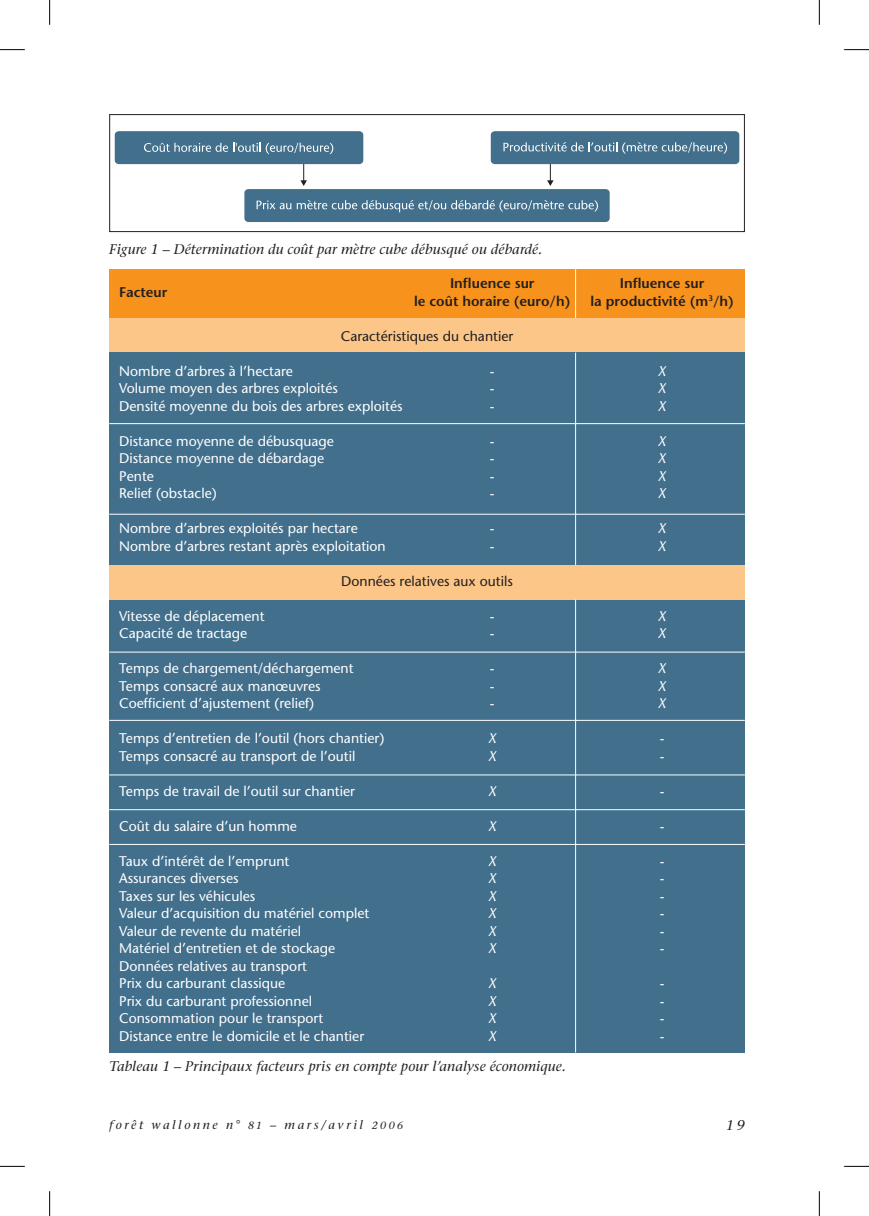
<style>
.page{position:relative;width:869px;height:1216px;background:#fff}
.page>*{position:absolute;margin:0;border:0;box-sizing:border-box;transform-origin:0 0}
.t1{font:14px/17.5px "Stone Sans";color:#fff}
.t2{font:italic 14px "Stone Serif";letter-spacing:.01em;color:#231f20}
.t3{font:600 14px "Stone Sans";color:#231f20}
.t4{font:14px "Stone Sans";color:#231f20}
.t5{font:italic 14px "Stone Sans";color:#fff}
.t6{font:italic 12.25px "Stone Serif";letter-spacing:.215em;color:#231f20}
.s1{font-size:10.5px}
</style>
<div class="page">
<div style="left:109px;top:521px;width:635px;height:87px;background:#fcc689"></div>
<div style="left:109px;top:269px;width:635px;height:87px;background:#fcc689"></div>
<div style="left:109px;top:599px;width:635px;height:453px;background:#426f8c"></div>
<div style="left:109px;top:352px;width:635px;height:213px;background:#426f8c"></div>
<div style="left:109px;top:269px;width:635px;height:49px;background:#f7931d"></div>
<hr style="left:109px;top:423px;width:635px;height:1px;background:#fff">
<hr style="left:109px;top:514px;width:635px;height:1px;background:#fff">
<hr style="left:109px;top:651px;width:635px;height:1px;background:#fff">
<hr style="left:109px;top:720px;width:635px;height:1px;background:#fff">
<hr style="left:109px;top:774px;width:635px;height:1px;background:#fff">
<hr style="left:109px;top:809px;width:635px;height:1px;background:#fff">
<hr style="left:109px;top:844px;width:635px;height:1px;background:#fff">
<hr style="left:575px;top:269px;width:1px;height:49px;background:#fff">
<hr style="left:575px;top:352px;width:1px;height:213px;background:#fff">
<hr style="left:575px;top:599px;width:1px;height:453px;background:#fff">
<svg style="left:300px;top:164px;width:7px;height:22px"></svg>
<svg style="left:547px;top:164px;width:6px;height:22px"></svg>
<div style="left:490px;top:131px;width:249px;height:33px;background:#426f8c;border-radius:4px"></div>
<svg style="left:503px;top:142px;width:223px;height:12px"></svg>
<div style="left:244px;top:189px;width:365px;height:33px;background:#426f8c;border-radius:4px"></div>
<svg style="left:256px;top:200px;width:341px;height:12px"></svg>
<div style="left:115px;top:131px;width:248px;height:33px;background:#426f8c;border-radius:4px"></div>
<svg style="left:144px;top:143px;width:189px;height:11px"></svg>
<div style="left:109px;top:114px;width:635px;height:118px;border:1px solid #231f20"></div>
<svg style="left:0;top:49px;width:25px;height:1px"></svg>
<svg style="left:844px;top:49px;width:24px;height:1px"></svg>
<svg style="left:0;top:1165px;width:25px;height:1px"></svg>
<svg style="left:844px;top:1165px;width:24px;height:1px"></svg>
<svg style="left:49px;top:0;width:1px;height:25px"></svg>
<svg style="left:49px;top:1191px;width:1px;height:24px"></svg>
<svg style="left:818px;top:0;width:1px;height:25px"></svg>
<svg style="left:818px;top:1191px;width:1px;height:24px"></svg>
<p class="t2" style="left:109px;top:244px;width:434px">Figure 1 – Détermination du coût par mètre cube débusqué ou débardé.</p>
<p class="t3" style="left:119px;top:286px;width:50px">Facteur</p>
<p class="t3" style="left:450px;top:278px;width:86px">Influence sur</p>
<p class="t3" style="left:619px;top:278px;width:86px">Influence sur</p>
<p class="t3" style="left:414px;top:295px;width:158px">le coût horaire (euro/h)</p>
<p class="t3" style="left:590px;top:295px;width:145px">la productivité (m<sup>3</sup>/h)</p>
<p class="t4" style="left:340px;top:330px;width:174px">Caractéristiques du chantier</p>
<p class="t1" style="left:119px;top:363px;width:175px">Nombre d’arbres à l’hectare</p>
<p class="t1" style="left:489px;top:363px;width:6px">-</p>
<p class="t5" style="left:657px;top:365px;width:10px">X</p>
<p class="t1" style="left:119px;top:381px;width:220px">Volume moyen des arbres exploités</p>
<p class="t1" style="left:489px;top:381px;width:6px">-</p>
<p class="t5" style="left:657px;top:383px;width:10px">X</p>
<p class="t1" style="left:119px;top:398px;width:285px">Densité moyenne du bois des arbres exploités</p>
<p class="t1" style="left:489px;top:398px;width:6px">-</p>
<p class="t5" style="left:657px;top:400px;width:10px">X</p>
<p class="t1" style="left:119px;top:433px;width:216px">Distance moyenne de débusquage</p>
<p class="t1" style="left:489px;top:433px;width:6px">-</p>
<p class="t5" style="left:657px;top:435px;width:10px">X</p>
<p class="t1" style="left:119px;top:451px;width:206px">Distance moyenne de débardage</p>
<p class="t1" style="left:489px;top:451px;width:6px">-</p>
<p class="t5" style="left:657px;top:453px;width:10px">X</p>
<p class="t1" style="left:119px;top:468px;width:36px">Pente</p>
<p class="t1" style="left:489px;top:468px;width:6px">-</p>
<p class="t5" style="left:657px;top:470px;width:10px">X</p>
<p class="t1" style="left:119px;top:486px;width:99px">Relief (obstacle)</p>
<p class="t1" style="left:489px;top:486px;width:6px">-</p>
<p class="t5" style="left:657px;top:488px;width:10px">X</p>
<p class="t1" style="left:119px;top:521px;width:240px">Nombre d’arbres exploités par hectare</p>
<p class="t1" style="left:489px;top:521px;width:6px">-</p>
<p class="t5" style="left:657px;top:523px;width:10px">X</p>
<p class="t1" style="left:119px;top:538px;width:268px">Nombre d’arbres restant après exploitation</p>
<p class="t1" style="left:489px;top:538px;width:6px">-</p>
<p class="t5" style="left:657px;top:540px;width:10px">X</p>
<p class="t4" style="left:341px;top:575px;width:173px">Données relatives aux outils</p>
<p class="t1" style="left:119px;top:608px;width:147px">Vitesse de déplacement</p>
<p class="t1" style="left:489px;top:608px;width:6px">-</p>
<p class="t5" style="left:657px;top:610px;width:10px">X</p>
<p class="t1" style="left:119px;top:626px;width:130px">Capacité de tractage</p>
<p class="t1" style="left:489px;top:626px;width:6px">-</p>
<p class="t5" style="left:657px;top:628px;width:10px">X</p>
<p class="t1" style="left:119px;top:661px;width:236px">Temps de chargement/déchargement</p>
<p class="t1" style="left:489px;top:661px;width:6px">-</p>
<p class="t5" style="left:657px;top:663px;width:10px">X</p>
<p class="t1" style="left:119px;top:678px;width:203px">Temps consacré aux manœuvres</p>
<p class="t1" style="left:489px;top:678px;width:6px">-</p>
<p class="t5" style="left:657px;top:680px;width:10px">X</p>
<p class="t1" style="left:119px;top:696px;width:196px">Coefficient d’ajustement (relief)</p>
<p class="t1" style="left:489px;top:696px;width:6px">-</p>
<p class="t5" style="left:657px;top:698px;width:10px">X</p>
<p class="t1" style="left:119px;top:731px;width:266px">Temps d’entretien de l’outil (hors chantier)</p>
<p class="t5" style="left:488px;top:733px;width:10px">X</p>
<p class="t1" style="left:659px;top:731px;width:6px">-</p>
<p class="t1" style="left:119px;top:748px;width:237px">Temps consacré au transport de l’outil</p>
<p class="t5" style="left:488px;top:750px;width:10px">X</p>
<p class="t1" style="left:659px;top:748px;width:6px">-</p>
<p class="t1" style="left:119px;top:783px;width:237px">Temps de travail de l’outil sur chantier</p>
<p class="t5" style="left:488px;top:785px;width:10px">X</p>
<p class="t1" style="left:659px;top:783px;width:6px">-</p>
<p class="t1" style="left:119px;top:818px;width:179px">Coût du salaire d’un homme</p>
<p class="t5" style="left:488px;top:820px;width:10px">X</p>
<p class="t1" style="left:659px;top:818px;width:6px">-</p>
<p class="t1" style="left:119px;top:853px;width:172px">Taux d’intérêt de l’emprunt</p>
<p class="t5" style="left:488px;top:855px;width:10px">X</p>
<p class="t1" style="left:659px;top:853px;width:6px">-</p>
<p class="t1" style="left:119px;top:871px;width:121px">Assurances diverses</p>
<p class="t5" style="left:488px;top:873px;width:10px">X</p>
<p class="t1" style="left:659px;top:871px;width:6px">-</p>
<p class="t1" style="left:119px;top:888px;width:137px">Taxes sur les véhicules</p>
<p class="t5" style="left:488px;top:890px;width:10px">X</p>
<p class="t1" style="left:659px;top:888px;width:6px">-</p>
<p class="t1" style="left:119px;top:906px;width:251px">Valeur d’acquisition du matériel complet</p>
<p class="t5" style="left:488px;top:908px;width:10px">X</p>
<p class="t1" style="left:659px;top:906px;width:6px">-</p>
<p class="t1" style="left:119px;top:923px;width:183px">Valeur de revente du matériel</p>
<p class="t5" style="left:488px;top:925px;width:10px">X</p>
<p class="t1" style="left:659px;top:923px;width:6px">-</p>
<p class="t1" style="left:119px;top:941px;width:217px">Matériel d’entretien et de stockage</p>
<p class="t5" style="left:488px;top:943px;width:10px">X</p>
<p class="t1" style="left:659px;top:941px;width:6px">-</p>
<p class="t1" style="left:119px;top:958px;width:189px">Données relatives au transport<br>Prix du carburant classique</p>
<p class="t5" style="left:488px;top:978px;width:10px">X</p>
<p class="t1" style="left:659px;top:976px;width:6px">-</p>
<p class="t1" style="left:119px;top:993px;width:194px">Prix du carburant professionnel</p>
<p class="t5" style="left:488px;top:995px;width:10px">X</p>
<p class="t1" style="left:659px;top:993px;width:6px">-</p>
<p class="t1" style="left:119px;top:1011px;width:205px">Consommation pour le transport</p>
<p class="t5" style="left:488px;top:1013px;width:10px">X</p>
<p class="t1" style="left:659px;top:1011px;width:6px">-</p>
<p class="t1" style="left:119px;top:1028px;width:246px">Distance entre le domicile et le chantier</p>
<p class="t5" style="left:488px;top:1030px;width:10px">X</p>
<p class="t1" style="left:659px;top:1028px;width:6px">-</p>
<p class="t2" style="left:109px;top:1060px;width:458px">Tableau 1 – Principaux facteurs pris en compte pour l’analyse économique.</p>
<p class="t6" style="left:109px;top:1119px;width:295px">forêt wallonne n° <span class="s1">81</span> – mars/avril <span class="s1">2006</span></p>
<p class="t2" style="left:725px;top:1119px;width:20px">19</p>
</div>
